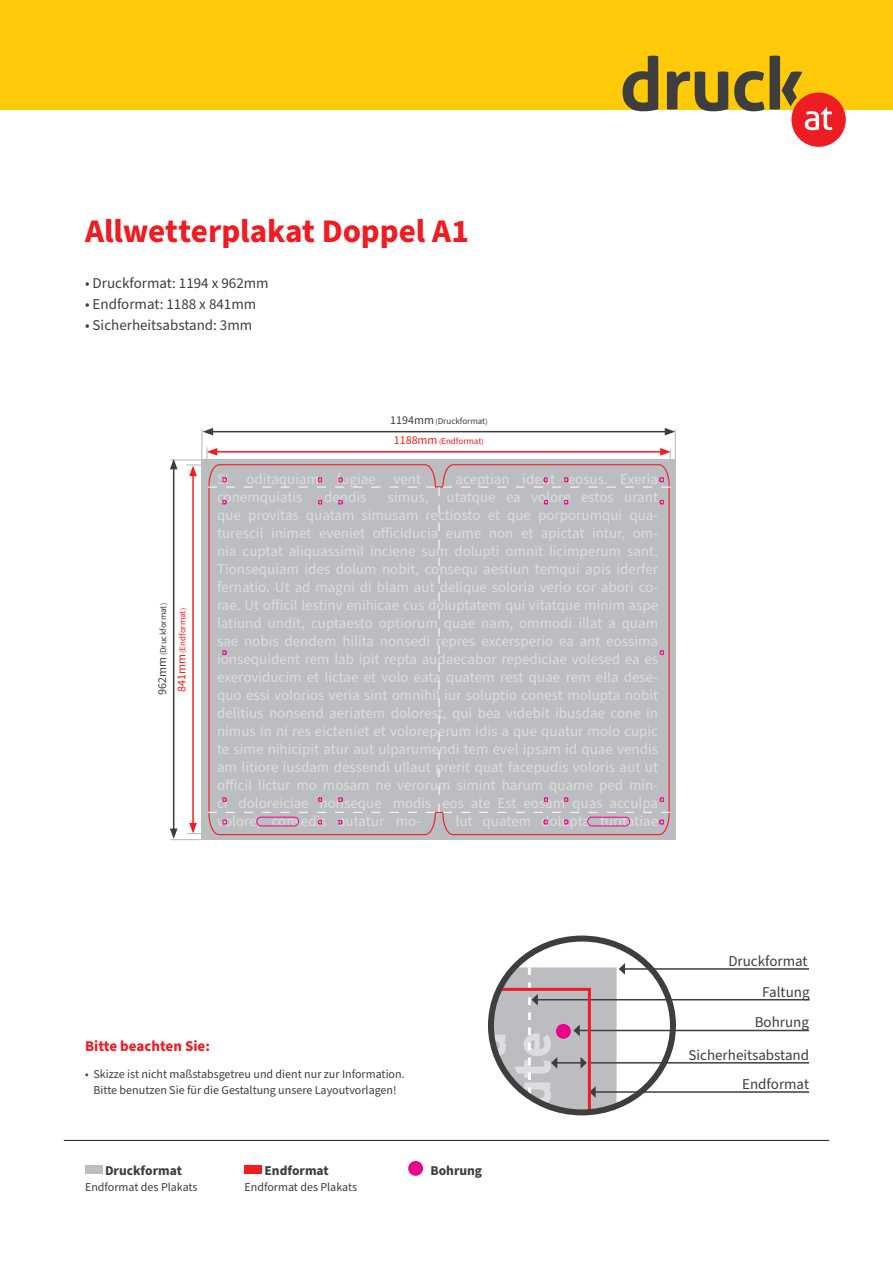
<style>
.page{position:relative;width:893px;height:1263px;background:#fff}
.page>*{position:absolute;margin:0;border:0;box-sizing:border-box;transform-origin:0 0}
.t1{font:700 33px "Source Sans Pro";color:#ee1d23}
.t2{font:15px/18px "Source Sans Pro";color:#dcdddf;text-align:justify}
.t3{font:15px "Source Sans Pro";color:#3e3e3f}
.t4{font:700 15px "Source Sans Pro";color:#ee1d23}
.t5{font:700 13.5px "Source Sans Pro";color:#3e3e3f}
.t6{font:12px/16.5px "Source Sans Pro";color:#3e3e3f;text-align:center}
.t7{font:9px/19.4px "Source Sans Pro";color:#3e3e3f}
.t8{font:9px "Source Sans Pro";color:#ee1d23}
.s1{font-size:12px}
.s2{font-size:7.5px}
.s3{font-size:12px;color:#ee1d23}
.s4{font-size:7.5px;color:#ee1d23}
.s5{color:#ee1d23}
</style>
<div class="page">
<div style="left:85px;top:1165px;width:17px;height:9px;background:#bcbdc0"></div>
<hr style="left:64px;top:1140px;width:765px;height:1px;background:#231f20">
<hr style="left:624px;top:968px;width:185px;height:2px;background:#3e3e3f">
<div style="left:408px;top:1161px;width:15px;height:15px;background:#ed028c;border-radius:50%"></div>
<hr style="left:579px;top:1030px;width:230px;height:1px;background:#3e3e3f">
<div style="left:0;top:0;width:893px;height:109px;background:#feca0a"></div>
<div style="left:791px;top:93px;width:55px;height:54px;background:#ee1d23;border-radius:50%"></div>
<svg style="left:622px;top:56px;width:210px;height:74px"></svg>
<hr style="left:595px;top:1091px;width:214px;height:2px;background:#3e3e3f">
<div style="left:244px;top:1165px;width:17px;height:9px;background:#ee1d23"></div>
<hr style="left:537px;top:999px;width:273px;height:1px;background:#3e3e3f">
<hr style="left:588px;top:1062px;width:221px;height:1px;background:#3e3e3f">
<svg style="left:492px;top:963px;width:133px;height:151px"></svg>
<div style="left:488px;top:935px;width:188px;height:180px;border:6px solid #3e3e3f;border-radius:50%"></div>
<hr style="left:211px;top:431px;width:456px;height:1px;background:#3e3e3f">
<svg style="left:203px;top:428px;width:10px;height:7px"></svg>
<svg style="left:665px;top:428px;width:10px;height:7px"></svg>
<hr style="left:201px;top:429px;width:1px;height:32px;background:#bcbdc0">
<hr style="left:675px;top:429px;width:1px;height:31px;background:#bcbdc0">
<hr style="left:170px;top:839px;width:31px;height:1px;background:#bcbdc0">
<hr style="left:170px;top:459px;width:31px;height:1px;background:#bcbdc0">
<hr style="left:173px;top:467px;width:1px;height:364px;background:#3e3e3f">
<svg style="left:170px;top:828px;width:8px;height:11px"></svg>
<svg style="left:170px;top:459px;width:8px;height:10px"></svg>
<svg style="left:186px;top:447px;width:485px;height:387px;background:#c0bec1"></svg>
<h1 class="t1" style="left:85px;top:209px;width:385px">Allwetterplakat Doppel A1</h1>
<p class="t3" style="left:85px;top:272px;width:185px">• Druckformat: 1194 x 962mm</p>
<p class="t3" style="left:85px;top:293px;width:173px">• Endformat: 1188 x 841mm</p>
<p class="t3" style="left:85px;top:314px;width:169px">• Sicherheitsabstand: 3mm</p>
<p class="t7" style="left:390px;top:412px;width:99px"><span class="s1">1194mm</span> <span class="s2">(</span>Druckformat<span class="s2">)</span></p>
<p class="t8" style="left:394px;top:435px;width:91px"><span class="s1">1188mm</span> <span class="s2">(</span>Endformat<span class="s2">)</span></p>
<p class="t7" style="left:154px;top:695px;width:93px;rotate:-90deg"><span class="s1">962mm</span> <span class="s2">(</span>Druckformat<span class="s2">)<br></span><span class="s3">841mm</span> <span class="s4">(</span><span class="s5">Endformat</span><span class="s4">)</span></p>
<p class="t2" style="left:217px;top:470px;width:206px">Si oditaquiam fugiae vent</p>
<p class="t2" style="left:456px;top:470px;width:204px">aceptian ident eosus. Exeria</p>
<p class="t2" style="left:217px;top:488px;width:87px">conemquiatis</p>
<p class="t2" style="left:324px;top:488px;width:44px">dendis</p>
<p class="t2" style="left:217px;top:488px;width:443px;text-indent:171px">simus, utatque ea volore estos urant que provitas quatam simusam rectiosto et que porporumqui qua&shy;turescil inimet eveniet officiducia eume non et apictat intur, om&shy;nia cuptat aliquassimil inciene sum dolupti omnit licimperum sant.<br>Tionsequiam ides dolum nobit, consequ aestiun temqui apis iderfer fernatio. Ut ad magni di blam aut delique soloria verio cor abori co&shy;rae. Ut officil lestinv enihicae cus doluptatem qui vitatque minim aspe latiund undit, cuptaesto optiorum quae nam, ommodi illat a quam sae nobis dendem hilita nonsedi repres excersperio ea ant eossima ionsequident rem lab ipit repta audaecabor repediciae volesed ea es exeroviducim et lictae et volo eata quatem rest quae rem ella dese&shy;quo essi volorios veria sint omnihil iur soluptio conest molupta nobit delitius nonsend aeriatem dolorest, qui bea videbit ibusdae cone in nimus in ni res eicteniet et voloreperum idis a que quatur molo cupic te sime nihicipit atur aut ulparumendi tem evel ipsam id quae vendis am litiore iusdam dessendi ullaut prerit quat facepudis voloris aut ut officil lictur mo mosam ne verorum simint harum quame ped min&shy;ci doloreiciae nonseque modis eos ate Est eosam quas acculpa volore, consedis autatur mo-</p>
<p class="t2" style="left:456px;top:812px;width:204px">lut quatem dolupta turitatiae</p>
<p class="t4" style="left:85px;top:1035px;width:126px">Bitte beachten Sie:</p>
<p class="t6" style="left:85px;top:1066px;width:321px">• Skizze ist nicht maßstabsgetreu und dient nur zur Information.<br>Bitte benutzen Sie für die Gestaltung unsere Layoutvorlagen!</p>
<p class="t5" style="left:105px;top:1161px;width:78px">Druckformat</p>
<p class="t6" style="left:85px;top:1179px;width:114px">Endformat des Plakats</p>
<p class="t5" style="left:264px;top:1161px;width:66px">Endformat</p>
<p class="t6" style="left:244px;top:1179px;width:114px">Endformat des Plakats</p>
<p class="t5" style="left:431px;top:1161px;width:53px">Bohrung</p>
<p class="t3" style="left:728px;top:951px;width:81px">Druckformat</p>
<p class="t3" style="left:762px;top:982px;width:49px">Faltung</p>
<p class="t3" style="left:755px;top:1012px;width:56px">Bohrung</p>
<p class="t3" style="left:688px;top:1045px;width:122px">Sicherheitsabstand</p>
<p class="t3" style="left:742px;top:1074px;width:68px">Endformat</p>
</div>
